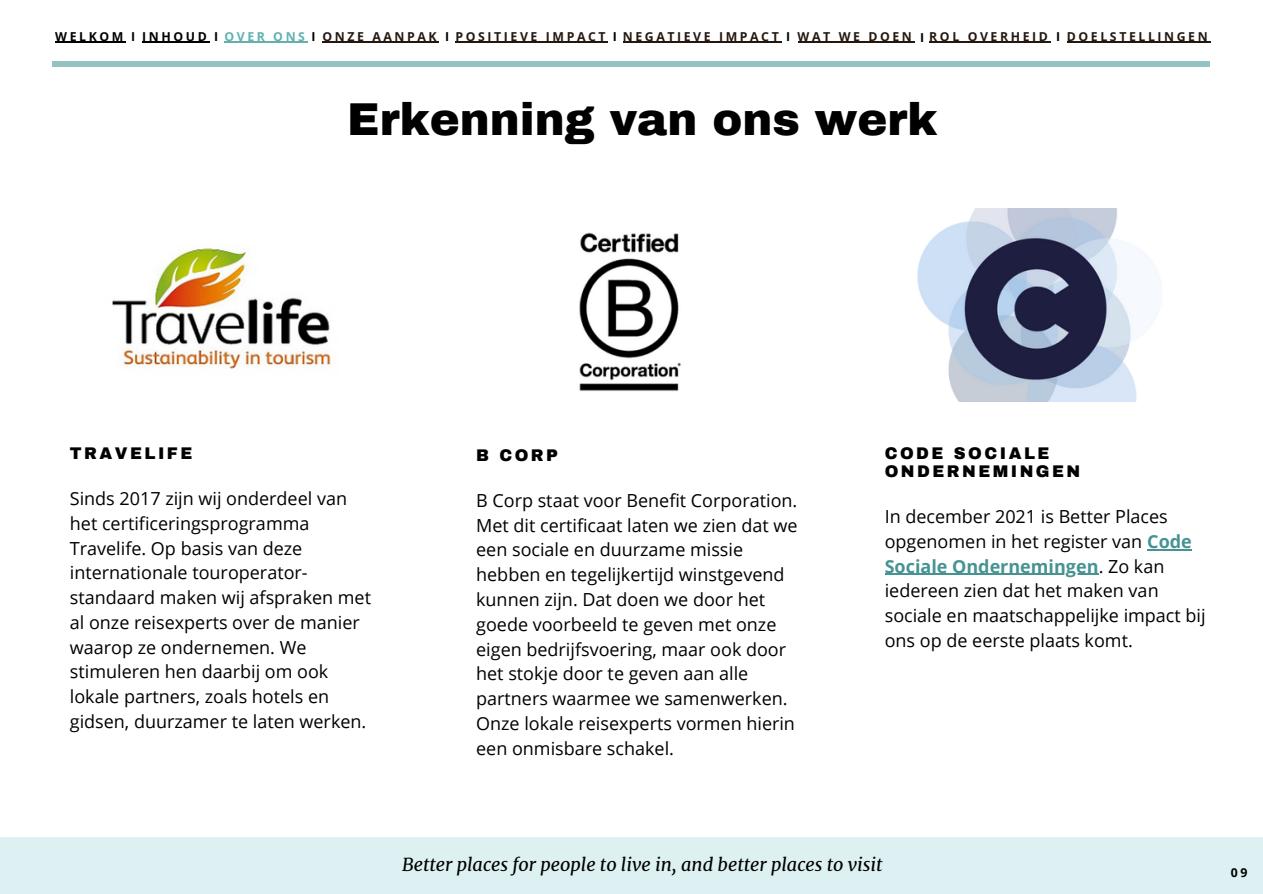
<style>
.page{position:relative;width:1263px;height:894px;background:#fff}
.page>*{position:absolute;margin:0;border:0;box-sizing:border-box;transform-origin:0 0}
.t1{font:900 45px "Archivo";color:#000}
.t2{font:18px/24.8px "Open Sans";color:#000}
.t3{font:italic 18px "Merriweather";color:#000}
.t4{font:900 16.5px/18px "Archivo";letter-spacing:.15em;color:#000}
.t5{font:700 12.3px "Open Sans";letter-spacing:.21em;color:#241710}
.t6{font:700 12.3px "Open Sans";color:#000}
.s1{color:#000}
.s2{color:#63b0b0}
.s3{font-weight:700;color:#479393}
</style>
<div class="page">
<hr style="left:53px;top:62px;width:1157px;height:4px;background:#93c2c3">
<div style="left:0;top:837px;width:1263px;height:56px;background:#def1f2"></div>
<img style="left:112px;top:248px;width:219px;height:121px">
<img style="left:579px;top:232px;width:102px;height:159px">
<img style="left:917px;top:208px;width:220px;height:193px">
<hr style="left:1147px;top:548px;width:45px;height:2px;background:#479393">
<hr style="left:885px;top:573px;width:214px;height:1px;background:#479393">
<hr style="left:55px;top:42px;width:71px;height:1px;background:#000">
<hr style="left:142px;top:42px;width:67px;height:1px;background:#000">
<hr style="left:224px;top:42px;width:84px;height:1px;background:#63b0b0">
<hr style="left:322px;top:42px;width:117px;height:1px;background:#241710">
<hr style="left:456px;top:42px;width:152px;height:1px;background:#241710">
<hr style="left:623px;top:42px;width:158px;height:1px;background:#241710">
<hr style="left:929px;top:42px;width:122px;height:1px;background:#241710">
<hr style="left:798px;top:42px;width:116px;height:1px;background:#241710">
<hr style="left:1067px;top:42px;width:143px;height:1px;background:#241710">
<p class="t5" style="left:55px;top:28px;width:1154px"><span class="s1">WELKOM I INHOUD I</span> <span class="s2">OVER ONS</span> <span class="s1">I</span> ONZE AANPAK <span class="s1">I</span> POSITIEVE IMPACT <span class="s1">I</span> NEGATIEVE IMPACT <span class="s1">I</span> WAT WE DOEN <span class="s1">I</span> ROL OVERHEID <span class="s1">I</span> DOELSTELLINGEN</p>
<h1 class="t1" style="left:347px;top:95px;width:592px">Erkenning van ons werk</h1>
<p class="t4" style="left:70px;top:444px;width:124px">TRAVELIFE</p>
<p class="t2" style="left:70px;top:485px;width:303px">Sinds 2017 zijn wij onderdeel van het certificeringsprogramma<br>Travelife. Op basis van deze internationale touroperator&shy;standaard maken wij afspraken met al onze reisexperts over de manier waarop ze ondernemen. We stimuleren hen daarbij om ook lokale partners, zoals hotels en gidsen, duurzamer te laten werken.</p>
<p class="t4" style="left:476px;top:446px;width:83px">B CORP</p>
<p class="t2" style="left:476px;top:487px;width:323px">B Corp staat voor Benefit Corporation.<br>Met dit certificaat laten we zien dat we een sociale en duurzame missie hebben en tegelijkertijd winstgevend kunnen zijn. Dat doen we door het goede voorbeeld te geven met onze eigen bedrijfsvoering, maar ook door het stokje door te geven aan alle partners waarmee we samenwerken.<br>Onze lokale reisexperts vormen hierin een onmisbare schakel.</p>
<p class="t4" style="left:885px;top:444px;width:197px">CODE SOCIALE<br>ONDERNEMINGEN</p>
<p class="t2" style="left:885px;top:503px;width:322px">In december 2021 is Better Places opgenomen in het register van <span class="s3">Code<br>Sociale Ondernemingen</span>. Zo kan iedereen zien dat het maken van sociale en maatschappelijke impact bij ons op de eerste plaats komt.</p>
<p class="t3" style="left:402px;top:852px;width:482px">Better places for people to live in, and better places to visit</p>
<p class="t6" style="left:1231px;top:863px;width:18px">09</p>
</div>
